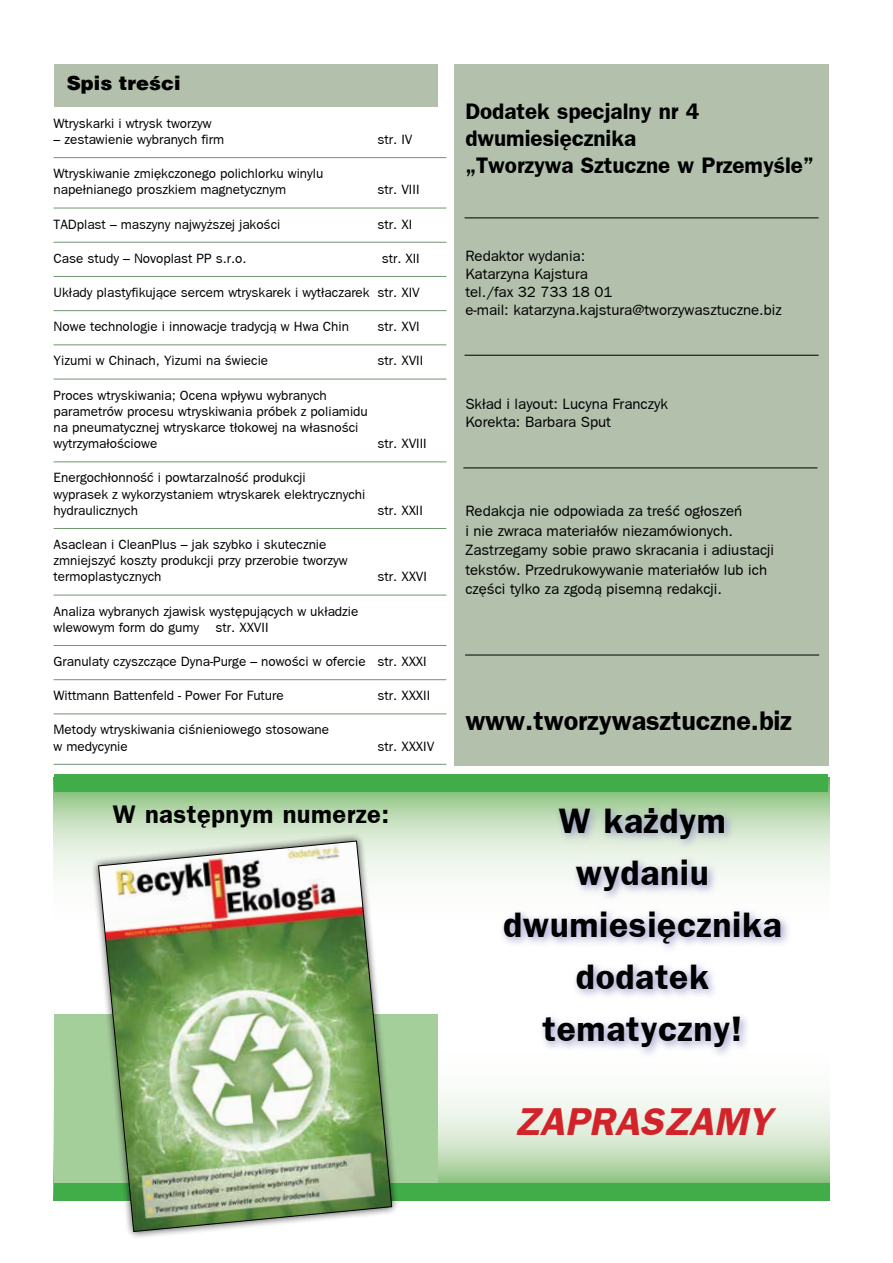
<style>
.page{position:relative;width:893px;height:1263px;background:#fff}
.page>*{position:absolute;margin:0;border:0;box-sizing:border-box;transform-origin:0 0}
.t1{font:italic 700 39px "Frankfurt Gothic";color:#d2232a}
.t2{font:700 35.4px/52.1px "Frankfurt Gothic";letter-spacing:.02em;color:#000;text-align:center}
.t3{font:700 27px "Frankfurt Gothic";color:#000}
.t4{font:700 25.5px "Frankfurt Gothic";letter-spacing:.02em;color:#000}
.t5{font:700 22.5px/27px "Frankfurt Gothic";color:#000}
.t6{font:900 19.5px "Switzerland";color:#000}
.t7{font:15px/18px "Frankfurt Gothic";color:#000}
.t8{font:13.5px/16.2px "Frankfurt Gothic";color:#000}
</style>
<div class="page">
<svg style="left:54px;top:777px;width:775px;height:423px"></svg>
<div style="left:54px;top:1014px;width:383px;height:185px;background:#a4ce9a"></div>
<div style="left:54px;top:64px;width:383px;height:43px;background:#b2c0ac"></div>
<div style="left:454px;top:64px;width:375px;height:701px;background:#b2c0ac"></div>
<hr style="left:465px;top:355px;width:354px;height:1px;background:#000">
<hr style="left:465px;top:217px;width:354px;height:1px;background:#000">
<hr style="left:463px;top:467px;width:354px;height:1px;background:#000">
<hr style="left:465px;top:655px;width:354px;height:1px;background:#000">
<svg style="left:499px;top:803px;width:293px;height:255px"></svg>
<div style="left:54px;top:1183px;width:775px;height:16px;background:#41ad49"></div>
<div style="left:55px;top:774px;width:773px;height:17px;background:#41ad49"></div>
<div style="left:91px;top:833px;width:309px;height:406px;background:#000;opacity:.75"></div>
<img style="left:98px;top:841px;width:294px;height:391px">
<hr style="left:54px;top:157px;width:392px;height:1px;background:#709470">
<hr style="left:54px;top:208px;width:392px;height:1px;background:#709470">
<hr style="left:54px;top:242px;width:392px;height:1px;background:#709470">
<hr style="left:54px;top:276px;width:392px;height:1px;background:#709470">
<hr style="left:54px;top:310px;width:392px;height:1px;background:#709470">
<hr style="left:54px;top:345px;width:392px;height:1px;background:#709470">
<hr style="left:54px;top:379px;width:392px;height:1px;background:#709470">
<hr style="left:54px;top:462px;width:392px;height:1px;background:#709470">
<hr style="left:54px;top:528px;width:392px;height:1px;background:#709470">
<hr style="left:54px;top:595px;width:392px;height:1px;background:#709470">
<hr style="left:54px;top:645px;width:392px;height:1px;background:#709470">
<hr style="left:54px;top:679px;width:392px;height:1px;background:#709470">
<hr style="left:54px;top:714px;width:392px;height:1px;background:#709470">
<hr style="left:54px;top:764px;width:392px;height:1px;background:#709470">
<h3 class="t6" style="left:67px;top:71px;width:115px">Spis treści</h3>
<p class="t8" style="left:54px;top:115px;width:160px">Wtryskarki i wtrysk tworzyw</p>
<p class="t8" style="left:54px;top:131px;width:172px">– zestawienie wybranych firm</p>
<p class="t8" style="left:378px;top:131px;width:36px">str. IV</p>
<p class="t8" style="left:54px;top:165px;width:271px">Wtryskiwanie zmiękczonego polichlorku winylu napełnianego proszkiem magnetycznym</p>
<p class="t8" style="left:378px;top:182px;width:43px">str. VIII</p>
<p class="t8" style="left:54px;top:216px;width:228px">TADplast – maszyny najwyższej jakości</p>
<p class="t8" style="left:378px;top:216px;width:36px">str. XI</p>
<p class="t8" style="left:54px;top:250px;width:195px">Case study – Novoplast PP s.r.o.</p>
<p class="t8" style="left:382px;top:250px;width:40px">str. XII</p>
<p class="t8" style="left:54px;top:284px;width:368px">Układy plastyfikujące sercem wtryskarek i wytłaczarek str. XIV</p>
<p class="t8" style="left:54px;top:318px;width:297px">Nowe technologie i innowacje tradycją w Hwa Chin</p>
<p class="t8" style="left:378px;top:318px;width:44px">str. XVI</p>
<p class="t8" style="left:54px;top:353px;width:216px">Yizumi w Chinach, Yizumi na świecie</p>
<p class="t8" style="left:378px;top:353px;width:47px">str. XVII</p>
<p class="t8" style="left:54px;top:387px;width:316px">Proces wtryskiwania; Ocena wpływu wybranych parametrów procesu wtryskiwania próbek z poliamidu na pneumatycznej wtryskarce tłokowej na własności wytrzymałościowe</p>
<p class="t8" style="left:378px;top:435px;width:51px">str. XVIII</p>
<p class="t8" style="left:54px;top:470px;width:313px">Energochłonność i powtarzalność produkcji<br>wyprasek z wykorzystaniem wtryskarek elektrycznychi hydraulicznych</p>
<p class="t8" style="left:54px;top:536px;width:296px">Asaclean i CleanPlus – jak szybko i skutecznie zmniejszyć koszty produkcji przy przerobie tworzyw termoplastycznych</p>
<p class="t8" style="left:378px;top:502px;width:47px">str. XXII</p>
<p class="t8" style="left:378px;top:569px;width:51px">str. XXVI</p>
<p class="t8" style="left:54px;top:603px;width:306px">Analiza wybranych zjawisk występujących w układzie wlewowym form do gumy str. XXVII</p>
<p class="t8" style="left:54px;top:653px;width:375px">Granulaty czyszczące Dyna-Purge – nowości w ofercie str. XXXI</p>
<p class="t8" style="left:54px;top:687px;width:232px">Wittmann Battenfeld - Power For Future</p>
<p class="t8" style="left:378px;top:687px;width:54px">str. XXXII</p>
<p class="t8" style="left:54px;top:722px;width:277px">Metody wtryskiwania ciśnieniowego stosowane w medycynie</p>
<p class="t8" style="left:378px;top:738px;width:58px">str. XXXIV</p>
<h3 class="t4" style="left:113px;top:799px;width:278px">W następnym numerze:</h3>
<h3 class="t5" style="left:465px;top:98px;width:350px">Dodatek specjalny nr 4 dwumiesięcznika<br>„Tworzywa Sztuczne w Przemyśle”</h3>
<p class="t7" style="left:465px;top:247px;width:318px">Redaktor wydania:<br>Katarzyna Kajstura<br>tel./fax 32 733 18 01<br>e-mail: katarzyna.kajstura@tworzywasztuczne.biz</p>
<p class="t7" style="left:465px;top:394px;width:204px">Skład i layout: Lucyna Franczyk<br>Korekta: Barbara Sput</p>
<p class="t7" style="left:465px;top:501px;width:310px;line-height:19.5px">Redakcja nie odpowiada za treść ogłoszeń<br>i nie zwraca materiałów niezamówionych.<br>Zastrzegamy sobie prawo skracania i adiustacji tekstów. Przedrukowywanie materiałów lub ich części tylko za zgodą pisemną redakcji.</p>
<h3 class="t3" style="left:465px;top:705px;width:328px">www.tworzywasztuczne.biz</h3>
<h2 class="t2" style="left:503px;top:794px;width:280px">W każdym wydaniu dwumiesięcznika dodatek tematyczny!</h2>
<h1 class="t1" style="left:514px;top:1100px;width:259px">ZAPRASZAMY</h1>
</div>
